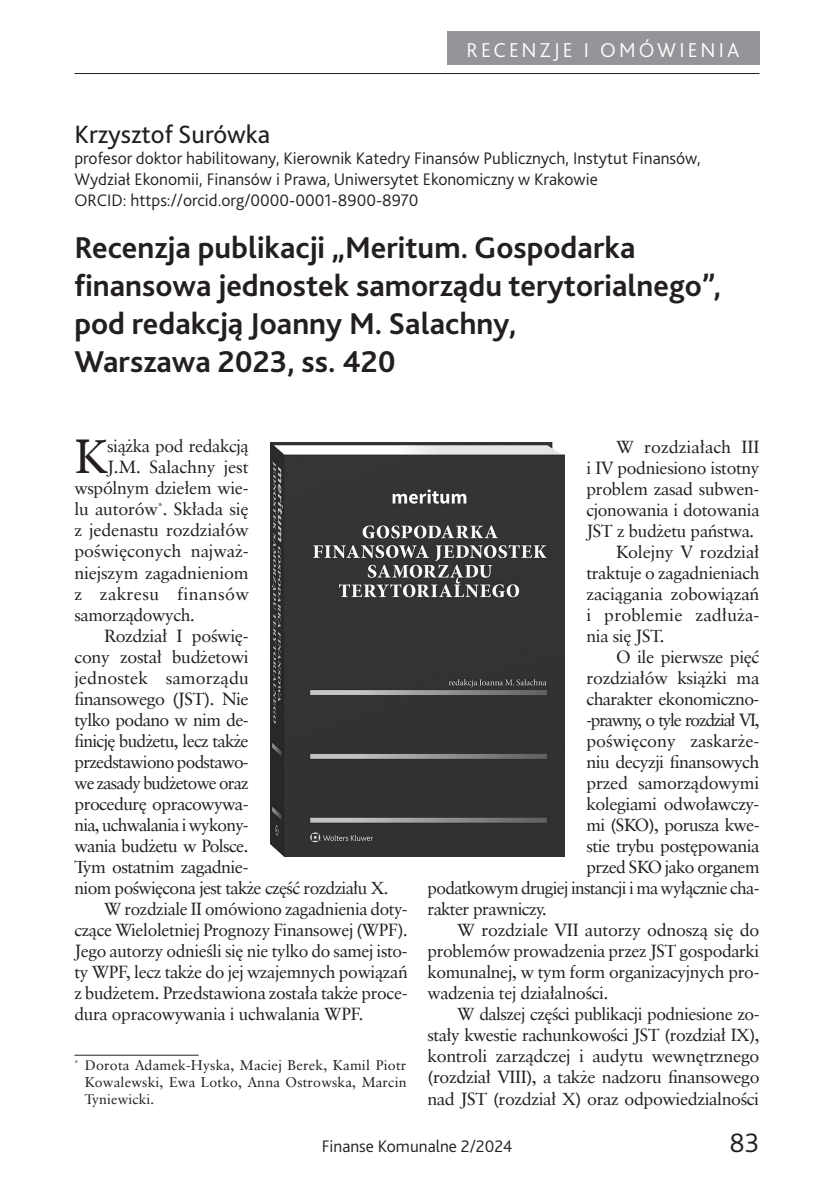
<style>
.page{position:relative;width:834px;height:1191px;background:#fff}
.page>*{position:absolute;margin:0;border:0;box-sizing:border-box;transform-origin:0 0}
.Tekst_zwykly_10_inicjal{font:47.6px "Class Garmnd EU";color:#231f20}
.Tytuł_Artykułu{font:700 31.5px/37.8px "Bliss 2";color:#231f20}
.t1{font:300 28px "Bliss 2";color:#231f20}
.Autor{font:26.25px "Bliss 2";color:#231f20}
.t2{font:300 21px "Bliss 2";letter-spacing:.145em;color:#fff}
.Tekst_zwykly_10{font:17.5px/21px "Class Garmnd EU";letter-spacing:-.025em;color:#231f20;text-align:justify}
.Autor_notka{font:300 17.5px/21px "Bliss 2";color:#231f20}
.Tekst_zwykly_10_inicjal-2{font:17.5px "Class Garmnd EU";letter-spacing:-.01em;color:#231f20}
.Tekst_zwykly_10-2{font:17.5px "Class Garmnd EU";letter-spacing:-.075em;color:#231f20}
.Tekst_zwykly_10-3{font:17.5px "Class Garmnd EU";color:#231f20}
.Tekst_zwykly_10_inicjal-3{font:17.5px "Class Garmnd EU";letter-spacing:.02em;color:#231f20}
.Tekst_przypisu_dolnego{font:14px/16.8px "Class Garmnd EU";letter-spacing:.015em;color:#231f20;text-align:justify}
</style>
<div class="page">
<div style="left:446px;top:31px;width:313px;height:34px;background:#939598"></div>
<hr style="left:74px;top:73px;width:685px;height:1px;background:#231f20">
<img style="left:270px;top:442px;width:294px;height:415px">
<hr style="left:74px;top:1054px;width:124px;height:1px;background:#231f20">
<p class="t2" style="left:466px;top:37px;width:274px">RECENZJE I OMÓWIENIA</p>
<p class="Autor" style="left:74px;top:118px;width:197px">Krzysztof Surówka</p>
<p class="Autor_notka" style="left:74px;top:147px;width:627px">profesor doktor habilitowany, Kierownik Katedry Finansów Publicznych, Instytut Finansów,<br>Wydział Ekonomii, Finansów i Prawa, Uniwersytet Ekonomiczny w Krakowie<br>ORCID: https://orcid.org/0000-0001-8900-8970</p>
<p class="Tytuł_Artykułu" style="left:74px;top:228px;width:648px">Recenzja publikacji „Meritum. Gospodarka finansowa jednostek samorządu terytorialnego”, pod redakcją Joanny M. Salachny,<br>Warszawa 2023, ss. 420</p>
<p class="Tekst_zwykly_10_inicjal" style="left:74px;top:427px;width:35px">K</p>
<p class="Tekst_zwykly_10_inicjal-2" style="left:107px;top:435px;width:143px">siążka pod redakcją</p>
<p class="Tekst_zwykly_10_inicjal-2" style="left:107px;top:456px;width:143px">J.M. Salachny jest</p>
<p class="Tekst_zwykly_10_inicjal-2" style="left:74px;top:477px;width:176px">wspólnym dziełem wie-</p>
<p class="Tekst_zwykly_10_inicjal-2" style="left:74px;top:498px;width:176px">lu autorów<sup>*</sup>. Składa się</p>
<p class="Tekst_zwykly_10_inicjal-2" style="left:74px;top:519px;width:175px">z jedenastu rozdziałów</p>
<p class="Tekst_zwykly_10_inicjal-2" style="left:74px;top:540px;width:176px">poświęconych najważ-</p>
<p class="Tekst_zwykly_10_inicjal-2" style="left:74px;top:561px;width:176px">niejszym zagadnieniom</p>
<p class="Tekst_zwykly_10_inicjal-3" style="left:74px;top:582px;width:176px">z zakresu finansów</p>
<p class="Tekst_zwykly_10_inicjal-2" style="left:74px;top:603px;width:122px">samorządowych.</p>
<p class="Tekst_zwykly_10" style="left:74px;top:625px;width:315px;text-align:left;text-indent:30px">Rozdział I poświę-<br>cony został budżetowi<br>jednostek samorządu<br>finansowego (JST). Nie<br>tylko podano w nim de-<br>finicję budżetu, lecz także<br>przedstawiono podstawo-<br>we zasady budżetowe oraz<br>procedurę opracowywa-<br>nia, uchwalania i wykony-<br>wania budżetu w Polsce.<br>Tym ostatnim zagadnie-<br>niom poświęcona jest także część rozdziału X.</p>
<p class="Tekst_zwykly_10" style="left:74px;top:898px;width:335px;text-indent:30px">W rozdziale II omówiono zagadnienia doty&shy;czące Wieloletniej Prognozy Finansowej (WPF).<br>Jego autorzy odnieśli się nie tylko do samej isto&shy;ty WPF, lecz także do jej wzajemnych powiązań z budżetem. Przedstawiona została także proce&shy;dura opracowywania i uchwalania WPF.</p>
<p class="Tekst_przypisu_dolnego" style="left:85px;top:1057px;width:323px;text-indent:-10px"><sup>*</sup> Dorota Adamek-Hyska, Maciej Berek, Kamil Piotr Kowalewski, Ewa Lotko, Anna Ostrowska, Marcin Tyniewicki.</p>
<p class="Tekst_zwykly_10" style="left:586px;top:437px;width:174px;text-indent:30px">W rozdziałach III i IV podniesiono istotny problem zasad subwen&shy;cjonowania i dotowania JST z budżetu państwa.</p>
<p class="Tekst_zwykly_10" style="left:586px;top:542px;width:175px;text-indent:30px">Kolejny V rozdział traktuje o zagadnieniach zaciągania zobowiązań i problemie zadłuża&shy;nia się JST.</p>
<p class="Tekst_zwykly_10" style="left:616px;top:647px;width:145px">O ile pierwsze pięć</p>
<p class="Tekst_zwykly_10" style="left:586px;top:668px;width:174px">rozdziałów książki ma</p>
<p class="Tekst_zwykly_10" style="left:586px;top:689px;width:174px">charakter ekonomiczno-</p>
<p class="Tekst_zwykly_10-2" style="left:586px;top:709px;width:174px">-prawny, o tyle rozdział VI,</p>
<p class="Tekst_zwykly_10-3" style="left:586px;top:730px;width:174px">poświęcony zaskarże-</p>
<p class="Tekst_zwykly_10" style="left:586px;top:752px;width:174px">niu decyzji finansowych</p>
<p class="Tekst_zwykly_10" style="left:586px;top:773px;width:174px">przed samorządowymi</p>
<p class="Tekst_zwykly_10" style="left:586px;top:794px;width:174px">kolegiami odwoławczy-</p>
<p class="Tekst_zwykly_10" style="left:586px;top:815px;width:174px">mi (SKO), porusza kwe-</p>
<p class="Tekst_zwykly_10" style="left:586px;top:836px;width:175px">stie trybu postępowania</p>
<p class="Tekst_zwykly_10" style="left:586px;top:857px;width:174px">przed SKO jako organem</p>
<p class="Tekst_zwykly_10" style="left:427px;top:878px;width:333px">podatkowym drugiej instancji i ma wyłącznie cha-</p>
<p class="Tekst_zwykly_10" style="left:427px;top:899px;width:121px">rakter prawniczy.</p>
<p class="Tekst_zwykly_10" style="left:427px;top:920px;width:333px;text-indent:30px">W rozdziale VII autorzy odnoszą się do problemów prowadzenia przez JST gospodarki komunalnej, w tym form organizacyjnych pro&shy;wadzenia tej działalności.</p>
<p class="Tekst_zwykly_10" style="left:427px;top:1004px;width:333px;text-indent:30px">W dalszej części publikacji podniesione zo&shy;stały kwestie rachunkowości JST (rozdział IX), kontroli zarządczej i audytu wewnętrznego (rozdział VIII), a także nadzoru finansowego nad JST (rozdział X) oraz odpowiedzialności</p>
<p class="Autor_notka" style="left:321px;top:1135px;width:192px">Finanse Komunalne 2/2024</p>
<h3 class="t1" style="left:729px;top:1125px;width:32px">83</h3>
</div>
